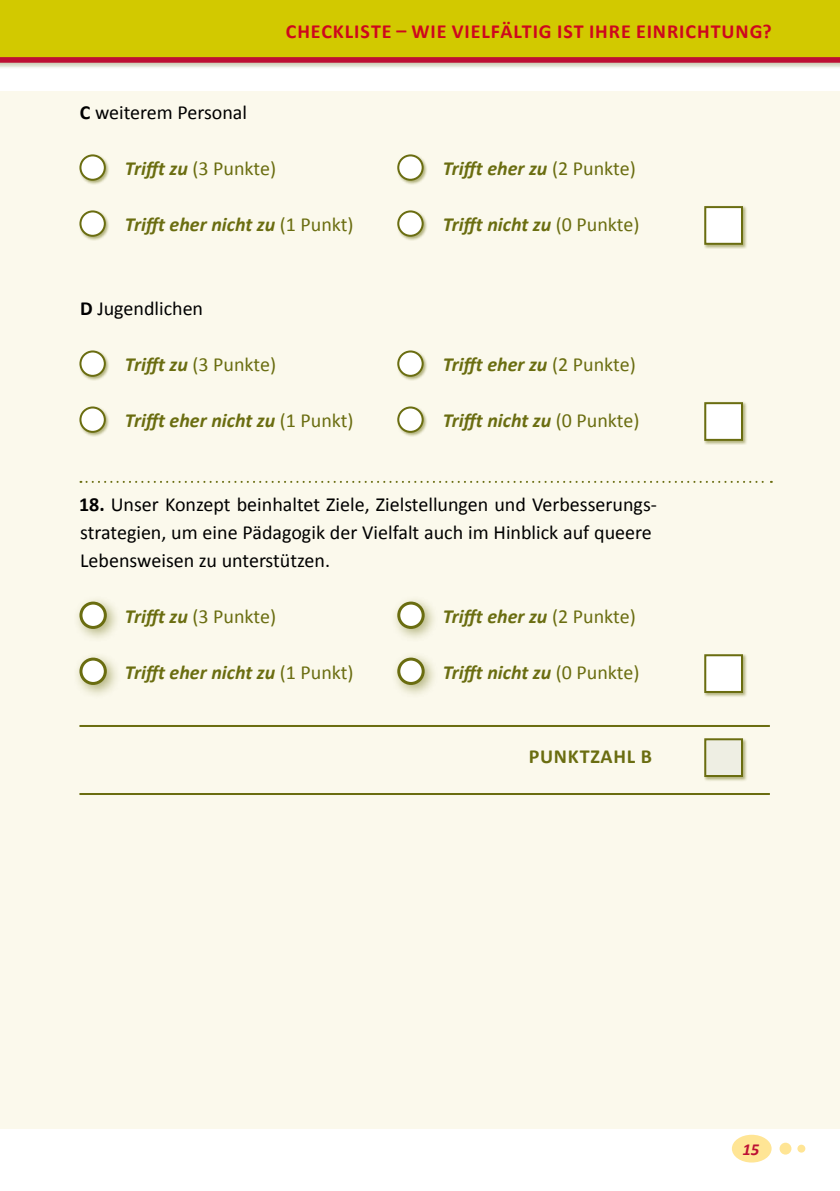
<style>
.page{position:relative;width:840px;height:1191px;background:#fff}
.page>*{position:absolute;margin:0;border:0;box-sizing:border-box;transform-origin:0 0}
.t1{font:italic 700 20px "Calibri";color:#6a6d10}
.t2{font:20px/28px "Calibri";color:#000}
.t3{font:20px "Calibri";color:#6a6d10}
.t4{font:700 20px "Calibri";letter-spacing:.045em;color:#cd071e}
.t5{font:700 20px "Calibri";letter-spacing:.04em;color:#6a6d10}
.t6{font:italic 700 16.8px "Calibri";color:#bd1034}
.s1{font-weight:700}
.s2{font-weight:700;font-style:italic}
.s3{font-weight:400;font-style:normal}
</style>
<div class="page">
<div style="left:0;top:0;width:839px;height:69px;background:#545d0c;opacity:.3"></div>
<svg style="left:0;top:0;width:839px;height:63px;background:#d0b805"></svg>
<div style="left:731px;top:1134px;width:40px;height:28px;background:#ffe595;border-radius:50%"></div>
<div style="left:779px;top:1142px;width:12px;height:12px;background:#ffe595;border-radius:50%"></div>
<div style="left:797px;top:1144px;width:7px;height:8px;background:#ffe595;border-radius:50%"></div>
<div style="left:0;top:91px;width:839px;height:1037px;background:#fbf9ec"></div>
<div style="left:79px;top:154px;width:31px;height:31px;background:#6a6d10;opacity:.5"></div>
<div style="left:80px;top:155px;width:25px;height:25px;background:#fff;border-radius:50%"></div>
<div style="left:79px;top:154px;width:27px;height:27px;border:2px solid #6a6d10;border-radius:50%"></div>
<div style="left:397px;top:154px;width:31px;height:31px;background:#6a6d10;opacity:.5"></div>
<div style="left:398px;top:155px;width:24px;height:25px;background:#fff;border-radius:50%"></div>
<div style="left:397px;top:154px;width:26px;height:27px;border:2px solid #6a6d10;border-radius:50%"></div>
<div style="left:79px;top:210px;width:31px;height:31px;background:#6a6d10;opacity:.5"></div>
<div style="left:80px;top:211px;width:25px;height:25px;background:#fff;border-radius:50%"></div>
<div style="left:79px;top:210px;width:27px;height:27px;border:2px solid #6a6d10;border-radius:50%"></div>
<div style="left:397px;top:210px;width:31px;height:31px;background:#6a6d10;opacity:.5"></div>
<div style="left:398px;top:211px;width:24px;height:25px;background:#fff;border-radius:50%"></div>
<div style="left:397px;top:210px;width:26px;height:27px;border:2px solid #6a6d10;border-radius:50%"></div>
<div style="left:79px;top:350px;width:31px;height:31px;background:#6a6d10;opacity:.5"></div>
<div style="left:80px;top:351px;width:25px;height:25px;background:#fff;border-radius:50%"></div>
<div style="left:79px;top:350px;width:27px;height:27px;border:2px solid #6a6d10;border-radius:50%"></div>
<div style="left:397px;top:350px;width:31px;height:31px;background:#6a6d10;opacity:.5"></div>
<div style="left:398px;top:351px;width:24px;height:25px;background:#fff;border-radius:50%"></div>
<div style="left:397px;top:350px;width:26px;height:27px;border:2px solid #6a6d10;border-radius:50%"></div>
<div style="left:79px;top:406px;width:31px;height:31px;background:#6a6d10;opacity:.5"></div>
<div style="left:80px;top:407px;width:25px;height:25px;background:#fff;border-radius:50%"></div>
<div style="left:79px;top:406px;width:27px;height:27px;border:2px solid #6a6d10;border-radius:50%"></div>
<div style="left:397px;top:406px;width:31px;height:31px;background:#6a6d10;opacity:.5"></div>
<div style="left:398px;top:407px;width:24px;height:25px;background:#fff;border-radius:50%"></div>
<div style="left:397px;top:406px;width:26px;height:27px;border:2px solid #6a6d10;border-radius:50%"></div>
<svg style="left:80px;top:481px;width:691px;height:2px"></svg>
<div style="left:73px;top:595px;width:48px;height:48px;background:#6a6d10;opacity:.5"></div>
<div style="left:81px;top:603px;width:24px;height:24px;background:#fff;border-radius:50%"></div>
<div style="left:79px;top:601px;width:28px;height:28px;border:3px solid #6a6d10;border-radius:50%"></div>
<div style="left:390px;top:595px;width:48px;height:48px;background:#6a6d10;opacity:.5"></div>
<div style="left:398px;top:603px;width:25px;height:24px;background:#fff;border-radius:50%"></div>
<div style="left:397px;top:601px;width:27px;height:28px;border:3px solid #6a6d10;border-radius:50%"></div>
<div style="left:73px;top:651px;width:48px;height:48px;background:#6a6d10;opacity:.5"></div>
<div style="left:81px;top:659px;width:24px;height:24px;background:#fff;border-radius:50%"></div>
<div style="left:79px;top:657px;width:28px;height:28px;border:3px solid #6a6d10;border-radius:50%"></div>
<div style="left:390px;top:651px;width:48px;height:48px;background:#6a6d10;opacity:.5"></div>
<div style="left:398px;top:659px;width:25px;height:24px;background:#fff;border-radius:50%"></div>
<div style="left:397px;top:657px;width:27px;height:28px;border:3px solid #6a6d10;border-radius:50%"></div>
<hr style="left:79px;top:725px;width:690px;height:2px;background:#6a6d10">
<hr style="left:79px;top:793px;width:690px;height:2px;background:#6a6d10">
<div style="left:703px;top:205px;width:44px;height:44px;background:#6a6d10;opacity:.5"></div>
<div style="left:703px;top:206px;width:39px;height:39px;background:#fff;border:2px solid #6a6d10"></div>
<div style="left:703px;top:401px;width:44px;height:44px;background:#6a6d10;opacity:.5"></div>
<div style="left:703px;top:402px;width:39px;height:39px;background:#fff;border:2px solid #6a6d10"></div>
<div style="left:703px;top:653px;width:44px;height:44px;background:#6a6d10;opacity:.5"></div>
<div style="left:703px;top:654px;width:39px;height:39px;background:#fff;border:2px solid #6a6d10"></div>
<div style="left:703px;top:737px;width:44px;height:44px;background:#6a6d10;opacity:.5"></div>
<div style="left:703px;top:738px;width:39px;height:39px;background:#eeeee3;border:2px solid #6a6d10"></div>
<p class="t2" style="left:80px;top:97px;width:168px"><span class="s1">C</span> weiterem Personal</p>
<p class="t4" style="left:285px;top:19px;width:487px">CHECKLISTE – WIE VIELFÄLTIG IST IHRE EINRICHTUNG?</p>
<p class="t3" style="left:125px;top:156px;width:153px"><span class="s2">Trifft zu</span> (3 Punkte)</p>
<p class="t1" style="left:442px;top:156px;width:194px">Trifft eher zu <span class="s3">(2 Punkte)</span></p>
<p class="t1" style="left:125px;top:212px;width:230px">Trifft eher nicht zu <span class="s3">(1 Punkt)</span></p>
<p class="t1" style="left:442px;top:212px;width:198px">Trifft nicht zu <span class="s3">(0 Punkte)</span></p>
<p class="t2" style="left:80px;top:293px;width:124px"><span class="s1">D</span> Jugendlichen</p>
<p class="t3" style="left:125px;top:352px;width:153px"><span class="s2">Trifft zu</span> (3 Punkte)</p>
<p class="t1" style="left:442px;top:352px;width:194px">Trifft eher zu <span class="s3">(2 Punkte)</span></p>
<p class="t1" style="left:125px;top:408px;width:230px">Trifft eher nicht zu <span class="s3">(1 Punkt)</span></p>
<p class="t1" style="left:442px;top:408px;width:198px">Trifft nicht zu <span class="s3">(0 Punkte)</span></p>
<p class="t2" style="left:79px;top:489px;width:579px"><span class="s1">18.</span> Unser Konzept beinhaltet Ziele, Zielstellungen und Verbesserungs&shy;strategien, um eine Pädagogik der Vielfalt auch im Hinblick auf queere<br>Lebensweisen zu unterstützen.</p>
<p class="t3" style="left:125px;top:604px;width:153px"><span class="s2">Trifft zu</span> (3 Punkte)</p>
<p class="t1" style="left:442px;top:604px;width:194px">Trifft eher zu <span class="s3">(2 Punkte)</span></p>
<p class="t1" style="left:125px;top:660px;width:230px">Trifft eher nicht zu <span class="s3">(1 Punkt)</span></p>
<p class="t1" style="left:442px;top:660px;width:198px">Trifft nicht zu <span class="s3">(0 Punkte)</span></p>
<p class="t5" style="left:528px;top:744px;width:125px">PUNKTZAHL B</p>
<p class="t6" style="left:742px;top:1139px;width:19px">15</p>
</div>
